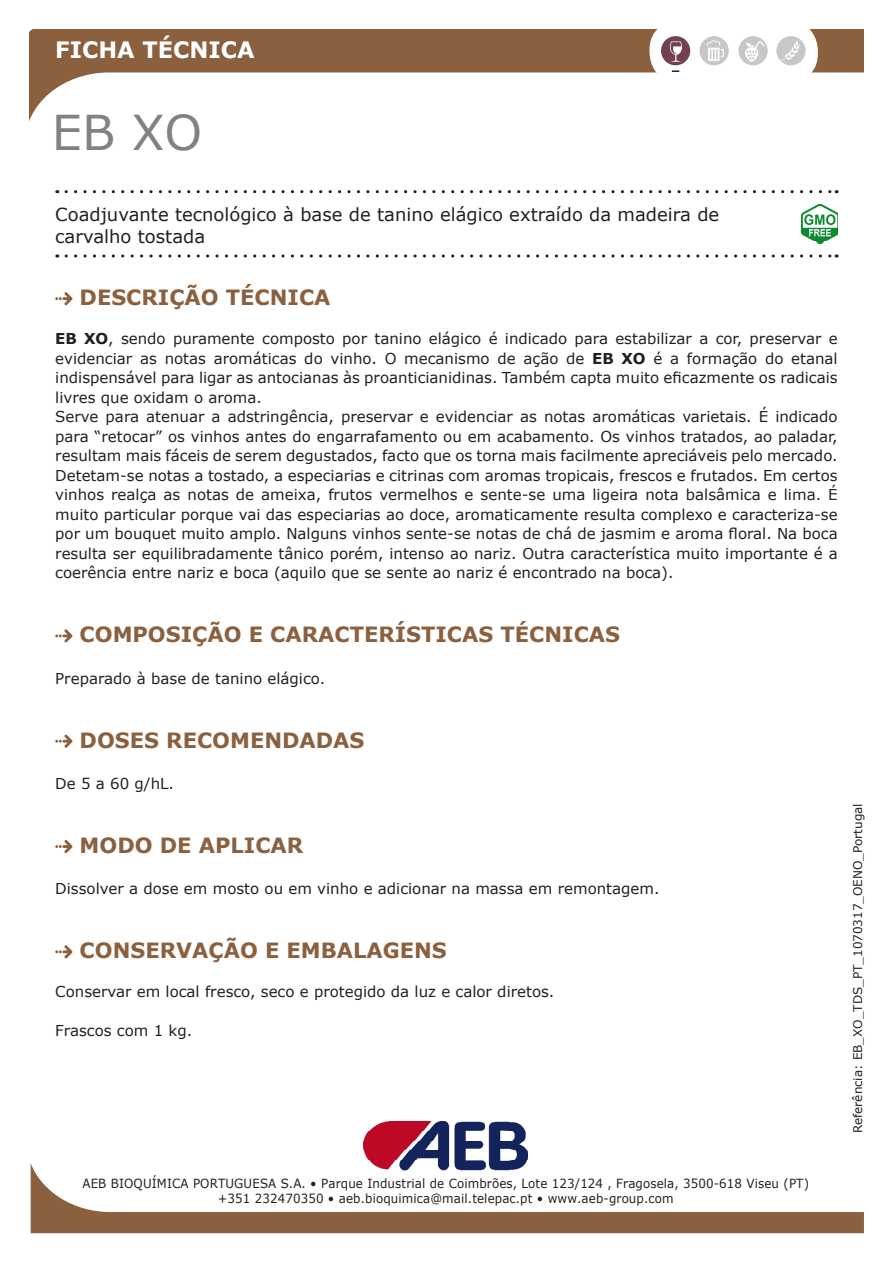
<style>
.page{position:relative;width:893px;height:1263px;background:#fff}
.page>*{position:absolute;margin:0;border:0;box-sizing:border-box;transform-origin:0 0}
.t1{font:48px "Verdana";color:#808285}
.t2{font:700 22.5px "Verdana";color:#fff}
.t3{font:700 21px "Verdana";color:#8b603e}
.t4{font:18px/21.6px "Verdana";color:#231f20}
.t5{font:15px/19.5px "Verdana";color:#231f20;text-align:justify}
.t6{font:12.6px/15.1px "Verdana";letter-spacing:.01em;color:#231f20;text-align:center;scale:.94 1}
.t7{font:12px "Verdana";color:#231f20}
.s1{font-weight:700}
</style>
<div class="page">
<svg style="left:66px;top:190px;width:771px;height:3px"></svg>
<svg style="left:66px;top:254px;width:771px;height:4px"></svg>
<img style="left:363px;top:1121px;width:165px;height:42px">
<svg style="left:31px;top:1163px;width:833px;height:70px"></svg>
<svg style="left:30px;top:30px;width:833px;height:89px"></svg>
<svg style="left:649px;top:21px;width:168px;height:61px"></svg>
<div style="left:651px;top:22px;width:167px;height:60px;background:#fff;border-radius:28px"></div>
<svg style="left:671px;top:70px;width:8px;height:2px"></svg>
<div style="left:776px;top:36px;width:30px;height:29px;background:#c6c7c8;border-radius:50%"></div>
<svg style="left:781px;top:40px;width:19px;height:21px"></svg>
<div style="left:738px;top:36px;width:30px;height:29px;background:#c6c7c8;border-radius:50%"></div>
<div style="left:661px;top:36px;width:29px;height:29px;background:#724053;border-radius:50%"></div>
<div style="left:699px;top:36px;width:30px;height:29px;background:#c6c7c8;border-radius:50%"></div>
<svg style="left:707px;top:40px;width:17px;height:21px"></svg>
<svg style="left:670px;top:41px;width:12px;height:21px"></svg>
<svg style="left:745px;top:41px;width:20px;height:21px"></svg>
<svg style="left:55px;top:292px;width:17px;height:13px"></svg>
<svg style="left:55px;top:629px;width:17px;height:13px"></svg>
<svg style="left:55px;top:735px;width:17px;height:13px"></svg>
<svg style="left:55px;top:840px;width:17px;height:13px"></svg>
<svg style="left:55px;top:945px;width:17px;height:13px"></svg>
<img style="left:802px;top:204px;width:36px;height:39px">
<h2 class="t2" style="left:55px;top:34px;width:201px">FICHA TÉCNICA</h2>
<p class="t1" style="left:52px;top:100px;width:152px">EB XO</p>
<p class="t4" style="left:55px;top:204px;width:665px">Coadjuvante tecnológico à base de tanino elágico extraído da madeira de carvalho tostada</p>
<p class="t3" style="left:80px;top:283px;width:252px">DESCRIÇÃO TÉCNICA</p>
<p class="t5" style="left:55px;top:329px;width:784px"><span class="s1">EB XO</span>, sendo puramente composto por tanino elágico é indicado para estabilizar a cor, preservar e evidenciar as notas aromáticas do vinho. O mecanismo de ação de <span class="s1">EB XO</span> é a formação do etanal indispensável para ligar as antocianas às proanticianidinas. Também capta muito eficazmente os radicais livres que oxidam o aroma.</p>
<p class="t5" style="left:55px;top:407px;width:784px">Serve para atenuar a adstringência, preservar e evidenciar as notas aromáticas varietais. É indicado para “retocar” os vinhos antes do engarrafamento ou em acabamento. Os vinhos tratados, ao paladar, resultam mais fáceis de serem degustados, facto que os torna mais facilmente apreciáveis pelo mercado.<br>Detetam-se notas a tostado, a especiarias e citrinas com aromas tropicais, frescos e frutados. Em certos vinhos realça as notas de ameixa, frutos vermelhos e sente-se uma ligeira nota balsâmica e lima. É muito particular porque vai das especiarias ao doce, aromaticamente resulta complexo e caracteriza-se por um bouquet muito amplo. Nalguns vinhos sente-se notas de chá de jasmim e aroma floral. Na boca resulta ser equilibradamente tânico porém, intenso ao nariz. Outra característica muito importante é a coerência entre nariz e boca (aquilo que se sente ao nariz é encontrado na boca).</p>
<p class="t3" style="left:80px;top:620px;width:542px">COMPOSIÇÃO E CARACTERÍSTICAS TÉCNICAS</p>
<p class="t5" style="left:55px;top:668px;width:271px">Preparado à base de tanino elágico.</p>
<p class="t3" style="left:80px;top:725px;width:286px">DOSES RECOMENDADAS</p>
<p class="t5" style="left:55px;top:773px;width:120px">De 5 a 60 g/hL.</p>
<p class="t3" style="left:80px;top:830px;width:225px">MODO DE APLICAR</p>
<p class="t5" style="left:55px;top:879px;width:606px">Dissolver a dose em mosto ou em vinho e adicionar na massa em remontagem.</p>
<p class="t3" style="left:80px;top:936px;width:369px">CONSERVAÇÃO E EMBALAGENS</p>
<p class="t5" style="left:55px;top:982px;width:501px">Conservar em local fresco, seco e protegido da luz e calor diretos.</p>
<p class="t5" style="left:55px;top:1021px;width:138px">Frascos com 1 kg.</p>
<p class="t6" style="left:82px;top:1175px;width:774px">AEB BIOQUÍMICA PORTUGUESA S.A. • Parque Industrial de Coimbrões, Lote 123/124 , Fragosela, 3500-618 Viseu (PT) +351 232470350 • aeb.bioquimica@mail.telepac.pt • www.aeb-group.com</p>
<p class="t7" style="left:850px;top:1133px;width:332px;rotate:-90deg">Referência: EB_XO_TDS_PT_1070317_OENO_Portugal</p>
</div>
